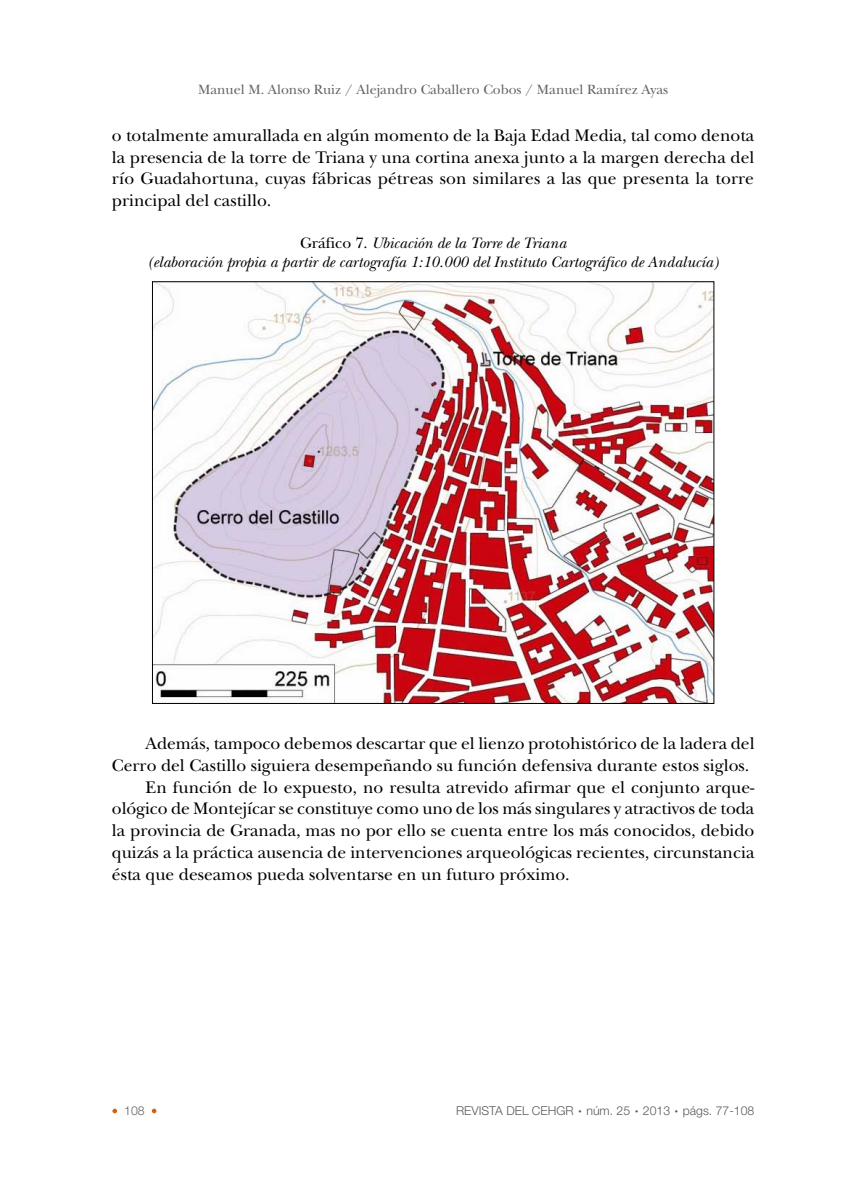
<style>
.page{position:relative;width:844px;height:1191px;background:#fff}
.page>*{position:absolute;margin:0;border:0;box-sizing:border-box;transform-origin:0 0}
.t1{font:17.5px/21.9px "New Baskerville Std";color:#000;text-align:justify}
.t2{font:italic 15.75px/19.2px "New Baskerville Std";color:#000;text-align:center}
.t3{font:14px "New Baskerville Std";color:#636466}
.t4{font:300 12.25px "Helvetica Neue LT Std";color:#58595b}
.t5{font:300 12.25px "Helvetica Neue LT Std";color:#636466}
.s1{font-style:normal}
.s2{font-weight:100;font-size:21px}
</style>
<div class="page">
<svg style="left:112px;top:1108px;width:5px;height:5px"></svg>
<svg style="left:152px;top:1108px;width:4px;height:5px"></svg>
<img style="left:154px;top:283px;width:558px;height:419px">
<p class="t3" style="left:198px;top:81px;width:471px">Manuel M. Alonso Ruiz / Alejandro Caballero Cobos / Manuel Ramírez Ayas</p>
<p class="t1" style="left:112px;top:124px;width:643px">o totalmente amurallada en algún momento de la Baja Edad Media, tal como denota la presencia de la torre de Triana y una cortina anexa junto a la margen derecha del río Guadahortuna, cuyas fábricas pétreas son similares a las que presenta la torre principal del castillo.</p>
<p class="t2" style="left:148px;top:233px;width:572px"><span class="s1">Gráfico 7.</span> Ubicación de la Torre de Triana<br>(elaboración propia a partir de cartografía 1:10.000 del Instituto Cartográfico de Andalucía)</p>
<p class="t1" style="left:145px;top:732px;width:610px">Además, tampoco debemos descartar que el lienzo protohistórico de la ladera del</p>
<p class="t1" style="left:112px;top:754px;width:638px">Cerro del Castillo siguiera desempeñando su función defensiva durante estos siglos.</p>
<p class="t1" style="left:145px;top:776px;width:610px">En función de lo expuesto, no resulta atrevido afirmar que el conjunto arque-</p>
<p class="t1" style="left:112px;top:798px;width:643px">ológico de Montejícar se constituye como uno de los más singulares y atractivos de toda</p>
<p class="t1" style="left:112px;top:820px;width:643px">la provincia de Granada, mas no por ello se cuenta entre los más conocidos, debido</p>
<p class="t1" style="left:112px;top:841px;width:643px">quizás a la práctica ausencia de intervenciones arqueológicas recientes, circunstancia</p>
<p class="t1" style="left:112px;top:863px;width:459px">ésta que deseamos pueda solventarse en un futuro próximo.</p>
<p class="t5" style="left:124px;top:1103px;width:22px">108</p>
<p class="t4" style="left:456px;top:1103px;width:300px">REVISTA DEL CEHGR <span class="s2">·</span> NÚM. 25 <span class="s2">·</span> 2013 <span class="s2">·</span> PÁGS. 77-108</p>
</div>
